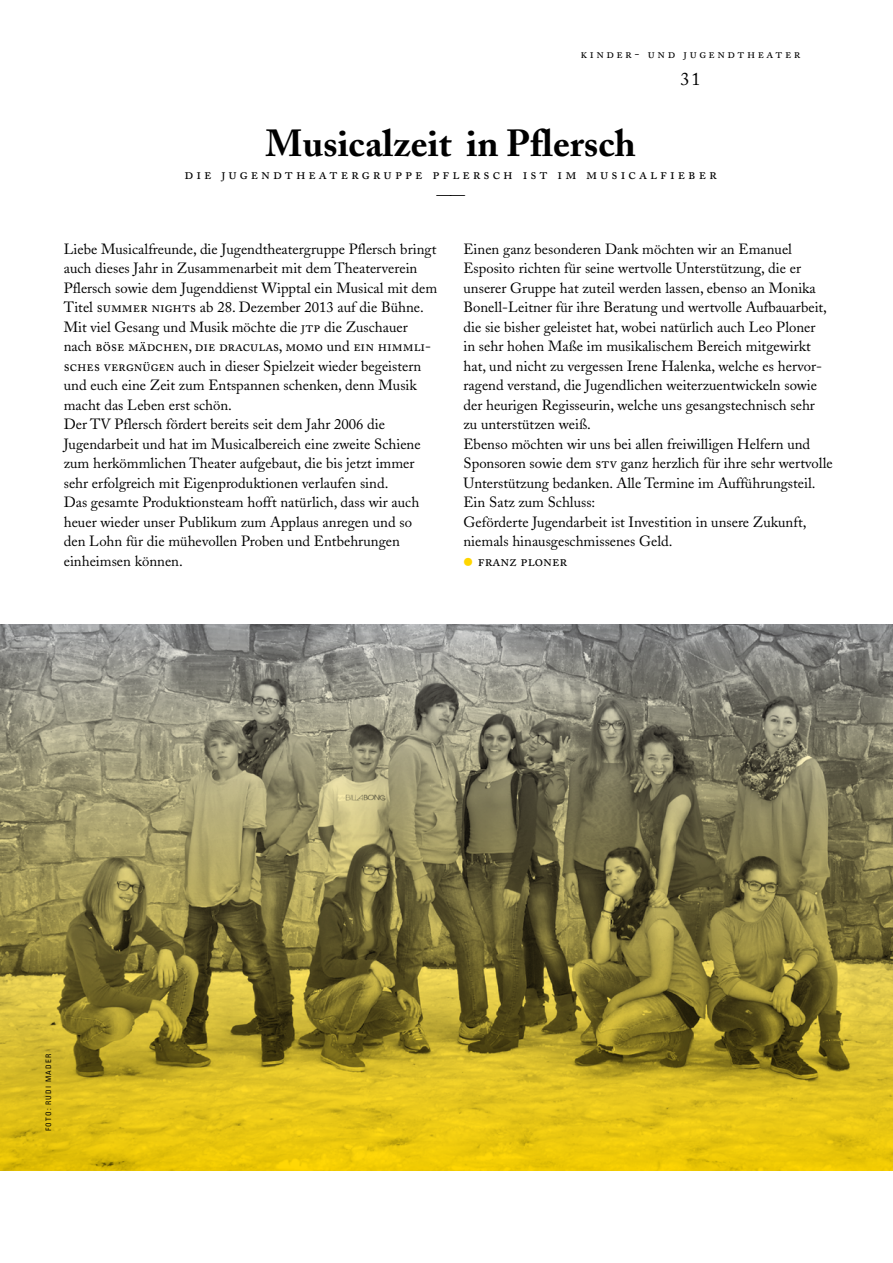
<style>
.page{position:relative;width:893px;height:1263px;background:#fff}
.page>*{position:absolute;margin:0;border:0;box-sizing:border-box;transform-origin:0 0}
.t1{font:700 37.5px "Adobe Caslon";color:#000}
.t2{font:18px "Adobe Caslon";color:#000}
.t3{font:15px/21px "Adobe Caslon Regular SC";letter-spacing:.2em;color:#000;text-align:center}
.t4{font:15px "Adobe Caslon Regular SC";color:#000}
.t5{font:14.7px/19.5px "Adobe Caslon";color:#000}
.t6{font:14.7px "Adobe Caslon Regular SC";color:#000}
.t7{font:12.75px "Adobe Caslon Regular SC";letter-spacing:.2em;color:#000}
.t8{font:condensed 7.5px "Univers";letter-spacing:.15em;color:#000}
.s1{font-family:"Adobe Caslon Regular SC"}
.s2{font-family:"Adobe Caslon"}
.s3{font-family:"Univers";font-weight:700;font-stretch:condensed;font-size:22.5px;color:#ffd600}
</style>
<div class="page">
<img style="left:1px;top:624px;width:892px;height:546px">
<img style="left:0;top:624px;width:1px;height:546px">
<p class="t7" style="left:581px;top:47px;width:221px">kinder- und jugendtheater</p>
<p class="t2" style="left:681px;top:69px;width:21px">31</p>
<h1 class="t1" style="left:266px;top:120px;width:372px">Musicalzeit in Pflersch</h1>
<p class="t3" style="left:185px;top:163px;width:534px">die jugendtheatergruppe pflersch ist im musicalfieber ——</p>
<p class="t5" style="left:64px;top:239px;width:375px">Liebe Musicalfreunde, die Jugendtheatergruppe Pflersch bringt auch dieses Jahr in Zusammenarbeit mit dem Theaterverein Pflersch sowie dem Jugenddienst Wipptal ein Musical mit dem Titel <span class="s1">summer nights</span> ab 28. Dezember 2013 auf die Bühne.<br>Mit viel Gesang und Musik möchte die <span class="s1">jtp</span> die Zuschauer</p>
<p class="t6" style="left:64px;top:337px;width:369px"><span class="s2">nach</span> böse mädchen, die draculas, momo <span class="s2">und</span> ein himmli-</p>
<p class="t5" style="left:64px;top:356px;width:359px"><span class="s1">sches vergnügen</span> auch in dieser Spielzeit wieder begeistern und euch eine Zeit zum Entspannen schenken, denn Musik macht das Leben erst schön.<br>Der TV Pflersch fördert bereits seit dem Jahr 2006 die Jugendarbeit und hat im Musicalbereich eine zweite Schiene zum herkömmlichen Theater aufgebaut, die bis jetzt immer sehr erfolgreich mit Eigenproduktionen verlaufen sind.<br>Das gesamte Produktionsteam hofft natürlich, dass wir auch heuer wieder unser Publikum zum Applaus anregen und so den Lohn für die mühevollen Proben und Entbehrungen einheimsen können.</p>
<p class="t5" style="left:463px;top:239px;width:371px">Einen ganz besonderen Dank möchten wir an Emanuel Esposito richten für seine wertvolle Unterstützung, die er unserer Gruppe hat zuteil werden lassen, ebenso an Monika Bonell-Leitner für ihre Beratung und wertvolle Aufbauarbeit, die sie bisher geleistet hat, wobei natürlich auch Leo Ploner<br>in sehr hohen Maße im musikalischem Bereich mitgewirkt hat, und nicht zu vergessen Irene Halenka, welche es hervor&shy;ragend verstand, die Jugendlichen weiterzuentwickeln sowie der heurigen Regisseurin, welche uns gesangstechnisch sehr<br>zu unterstützen weiß.<br>Ebenso möchten wir uns bei allen freiwilligen Helfern und Sponsoren sowie dem <span class="s1">stv</span> ganz herzlich für ihre sehr wertvolle Unterstützung bedanken. Alle Termine im Aufführungsteil.<br>Ein Satz zum Schluss:<br>Geförderte Jugendarbeit ist Investition in unsere Zukunft, niemals hinausgeschmissenes Geld.</p>
<p class="t4" style="left:463px;top:552px;width:105px"><span class="s3">•</span> franz ploner</p>
<p class="t8" style="left:44px;top:1131px;width:78px;rotate:-90deg">FOTO: RUDI MADER</p>
</div>
